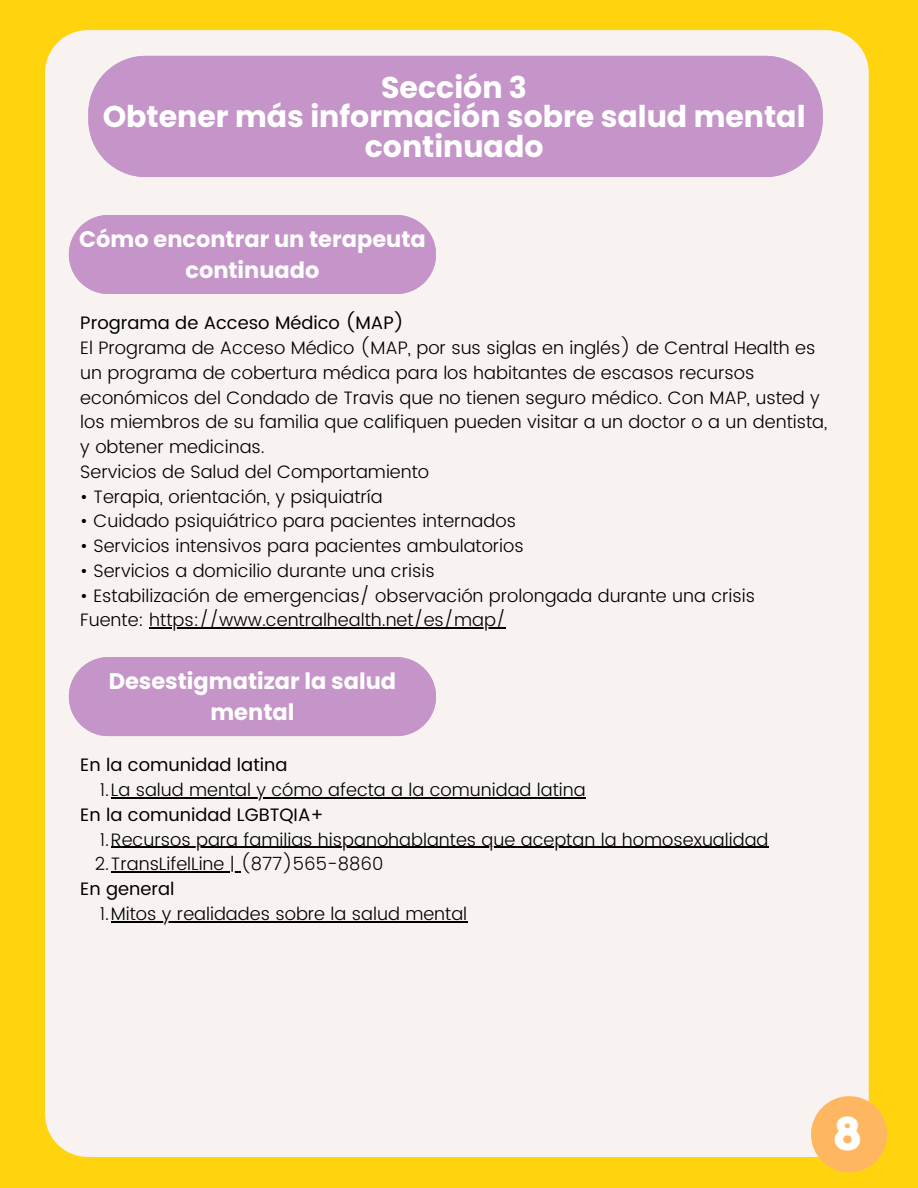
<style>
.page{position:relative;width:918px;height:1188px;background:#ffd40f}
.page>*{position:absolute;margin:0;border:0;box-sizing:border-box;transform-origin:0 0}
.t1{font:47.25px "Intro Rust Base";color:#fff}
.t2{font:700 30px "Poppins";color:#fff}
.t3{font:700 22.5px/31.5px "Poppins";color:#fff;text-align:center}
.t4{font:300 18px/24.8px "Poppins";color:#000}
.t5{font:18px "Poppins";color:#000}
</style>
<div class="page">
<div style="left:45px;top:30px;width:824px;height:1127px;background:#f8f3f1;border-radius:43px"></div>
<div style="left:69px;top:215px;width:367px;height:79px;background:#c595c9"></div>
<div style="left:88px;top:56px;width:735px;height:121px;background:#c595c9"></div>
<hr style="left:149px;top:627px;width:357px;height:2px;background:#000">
<div style="left:69px;top:657px;width:367px;height:79px;background:#c595c9"></div>
<hr style="left:111px;top:797px;width:475px;height:1px;background:#000">
<hr style="left:111px;top:847px;width:658px;height:1px;background:#000">
<hr style="left:111px;top:872px;width:129px;height:1px;background:#000">
<hr style="left:111px;top:921px;width:356px;height:1px;background:#000">
<div style="left:811px;top:1096px;width:76px;height:76px;background:#feb660;border-radius:50%"></div>
<p class="t2" style="left:381px;top:67px;width:147px">Sección 3</p>
<p class="t2" style="left:103px;top:96px;width:704px">Obtener más información sobre salud mental</p>
<p class="t2" style="left:365px;top:125px;width:180px">continuado</p>
<p class="t3" style="left:79px;top:223px;width:348px">Cómo encontrar un terapeuta</p>
<p class="t3" style="left:185px;top:255px;width:136px">continuado</p>
<p class="t5" style="left:80px;top:313px;width:325px">Programa de Acceso Médico (MAP)</p>
<p class="t4" style="left:80px;top:335px;width:748px">El Programa de Acceso Médico (MAP, por sus siglas en inglés) de Central Health es un programa de cobertura médica para los habitantes de escasos recursos económicos del Condado de Travis que no tienen seguro médico. Con MAP, usted y los miembros de su familia que califiquen pueden visitar a un doctor o a un dentista, y obtener medicinas.</p>
<p class="t4" style="left:80px;top:459px;width:350px">Servicios de Salud del Comportamiento</p>
<p class="t4" style="left:80px;top:484px;width:304px">• Terapia, orientación, y psiquiatría</p>
<p class="t4" style="left:80px;top:509px;width:437px">• Cuidado psiquiátrico para pacientes internados</p>
<p class="t4" style="left:80px;top:533px;width:445px">• Servicios intensivos para pacientes ambulatorios</p>
<p class="t4" style="left:80px;top:558px;width:356px">• Servicios a domicilio durante una crisis</p>
<p class="t4" style="left:80px;top:583px;width:676px">• Estabilización de emergencias/ observación prolongada durante una crisis</p>
<p class="t4" style="left:80px;top:608px;width:427px">Fuente: https://www.centralhealth.net/es/map/</p>
<p class="t3" style="left:109px;top:665px;width:289px">Desestigmatizar la salud mental</p>
<p class="t5" style="left:80px;top:755px;width:209px">En la comunidad latina</p>
<p class="t5" style="left:80px;top:804px;width:245px">En la comunidad LGBTQIA+</p>
<p class="t4" style="left:100px;top:778px;width:487px">1.La salud mental y cómo afecta a la comunidad latina</p>
<p class="t4" style="left:100px;top:827px;width:670px">1.Recursos para familias hispanohablantes que aceptan la homosexualidad</p>
<p class="t4" style="left:95px;top:852px;width:290px">2.TransLifelLine | (877)565-8860</p>
<p class="t4" style="left:100px;top:901px;width:369px">1.Mitos y realidades sobre la salud mental</p>
<p class="t5" style="left:80px;top:878px;width:96px">En general</p>
<p class="t1" style="left:833px;top:1105px;width:31px">8</p>
</div>
